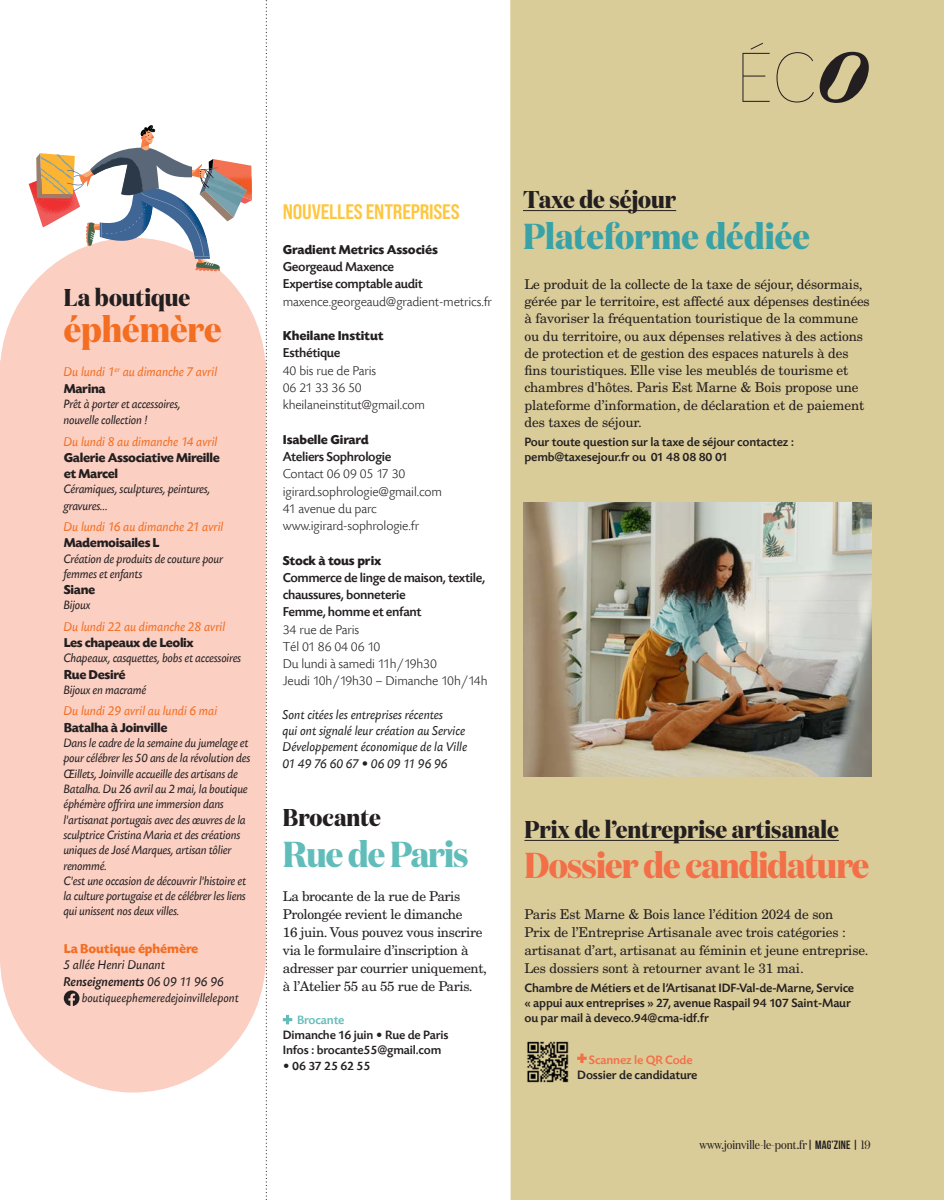
<style>
.page{position:relative;width:944px;height:1200px;background:#fff}
.page>*{position:absolute;margin:0;border:0;box-sizing:border-box;transform-origin:0 0}
.t1{font:100 72px "Faune Display";color:#231f20}
.t2{font:700 36px "Domaine Disp Nar";letter-spacing:-.025em;color:#f36f47}
.t3{font:700 36px "Domaine Disp Nar";color:#39a2a7}
.t4{font:700 36px "Domaine Disp Nar";letter-spacing:-.025em;color:#60bdba}
.t5{font:700 36px "Domaine Disp Nar";color:#f36e21}
.t6{font:700 24.3px "Domaine Disp Nar";color:#231f20}
.t7{font:21px "Bebas Neue Pro Sm E Bd";letter-spacing:-.01em;color:#fec63d}
.t8{font:13.5px/17.2px "New Century Schlbk LT Std";letter-spacing:-.01em;color:#231f20}
.t9{font:300 13.5px "Today SB";letter-spacing:-.01em;color:#231f20}
.t10{font:700 13.5px "Today SB";letter-spacing:-.025em;color:#231f20}
.t11{font:500 13.5px/17.2px "Today SB";letter-spacing:-.025em;color:#231f20}
.t12{font:italic 13.5px/16.2px "Today SB";letter-spacing:-.01em;color:#231f20}
.t13{font:italic 13.5px "Today SB";letter-spacing:-.01em;color:#f36e21}
.t14{font:13.5px "Today SB Med Ita";letter-spacing:-.01em;color:#231f20}
.t15{font:700 13.5px "Today SB";letter-spacing:-.01em;color:#f36e21}
.t16{font:italic 12.75px/15.3px "Today SB";letter-spacing:-.025em;color:#231f20}
.t17{font:500 12.75px/15px "Today SB";letter-spacing:-.01em;color:#231f20}
.t18{font:500 12.75px "Today SB";letter-spacing:-.01em;color:#60bdba}
.t19{font:12px "Domaine Disp Nar";color:#231f20}
.s1{font-weight:700;font-style:italic}
.s2{font-family:"Today SB";font-style:italic}
.s3{color:#f36f47}
.s4{font-family:"Bebas Neue"}
</style>
<div class="page">
<div style="left:510px;top:0;width:434px;height:1199px;background:#dacc99"></div>
<div style="left:0;top:240px;width:266px;height:852px;background:#fbcfc2"></div>
<svg style="left:64px;top:990px;width:15px;height:15px"></svg>
<svg style="left:29px;top:125px;width:223px;height:146px"></svg>
<svg style="left:266px;top:0;width:1px;height:1200px"></svg>
<svg style="left:283px;top:1014px;width:9px;height:10px"></svg>
<hr style="left:523px;top:210px;width:153px;height:1px;background:#231f20">
<hr style="left:524px;top:839px;width:315px;height:1px;background:#231f20">
<img style="left:523px;top:502px;width:349px;height:274px">
<svg style="left:577px;top:1053px;width:10px;height:9px"></svg>
<img style="left:527px;top:1041px;width:42px;height:42px">
<p class="t1" style="left:735px;top:36px;width:138px">ÉC<span class="s1">O</span></p>
<p class="t6" style="left:64px;top:282px;width:128px">La boutique</p>
<p class="t5" style="left:64px;top:306px;width:159px">éphémère</p>
<p class="t13" style="left:64px;top:366px;width:155px">Du lundi 1<sup>er</sup> au dimanche 7 avril</p>
<p class="t10" style="left:64px;top:383px;width:43px">Marina</p>
<p class="t16" style="left:64px;top:397px;width:119px;line-height:16.2px">Prêt à porter et accessoires, nouvelle collection !</p>
<p class="t13" style="left:64px;top:436px;width:156px">Du lundi 8 au dimanche 14 avril</p>
<p class="t10" style="left:64px;top:452px;width:158px">Galerie Associative Mireille</p>
<p class="t10" style="left:64px;top:468px;width:56px">et Marcel</p>
<p class="t16" style="left:64px;top:482px;width:149px;line-height:16.2px">Céramiques, sculptures, peintures, gravures…</p>
<p class="t13" style="left:64px;top:521px;width:162px">Du lundi 16 au dimanche 21 avril</p>
<p class="t10" style="left:64px;top:537px;width:97px">Mademoisailes L</p>
<p class="t16" style="left:64px;top:552px;width:161px">Création de produits de couture pour femmes et enfants</p>
<p class="t10" style="left:64px;top:584px;width:33px">Siane</p>
<p class="t16" style="left:64px;top:598px;width:29px">Bijoux</p>
<p class="t13" style="left:64px;top:621px;width:163px">Du lundi 22 au dimanche 28 avril</p>
<p class="t10" style="left:64px;top:637px;width:132px">Les chapeaux de Leolix</p>
<p class="t16" style="left:64px;top:651px;width:179px">Chapeaux, casquettes, bobs et accessoires</p>
<p class="t10" style="left:64px;top:668px;width:63px">Rue Desiré</p>
<p class="t16" style="left:64px;top:683px;width:84px">Bijoux en macramé</p>
<p class="t13" style="left:64px;top:705px;width:155px">Du lundi 29 avril au lundi 6 mai</p>
<p class="t10" style="left:64px;top:721px;width:105px">Batalha à Joinville</p>
<p class="t16" style="left:64px;top:736px;width:188px">Dans le cadre de la semaine du jumelage et pour célébrer les 50 ans de la révolution des Œillets, Joinville accueille des artisans de Batalha. Du 26 avril au 2 mai, la boutique éphémère offrira une immersion dans l'artisanat portugais avec des œuvres de la sculptrice Cristina Maria et des créations uniques de José Marques, artisan tôlier renommé.</p>
<p class="t16" style="left:64px;top:874px;width:184px;text-align:justify">C'est une occasion de découvrir l'histoire et la culture portugaise et de célébrer les liens qui unissent nos deux villes.</p>
<p class="t15" style="left:64px;top:943px;width:136px">La Boutique éphémère</p>
<p class="t12" style="left:64px;top:958px;width:103px">5 allée Henri Dunant</p>
<p class="t14" style="left:64px;top:975px;width:162px">Renseignements <span class="s2">06 09 11 96 96</span></p>
<p class="t16" style="left:82px;top:991px;width:159px">boutiqueephemeredejoinvillelepont</p>
<p class="t7" style="left:283px;top:199px;width:178px">NOUVELLES ENTREPRISES</p>
<p class="t10" style="left:283px;top:244px;width:157px">Gradient Metrics Associés</p>
<p class="t11" style="left:283px;top:259px;width:113px">Georgeaud Maxence</p>
<p class="t11" style="left:283px;top:276px;width:142px">Expertise comptable audit</p>
<p class="t9" style="left:283px;top:296px;width:211px">maxence.georgeaud@gradient-metrics.fr</p>
<p class="t10" style="left:283px;top:330px;width:102px">Kheilane Institut</p>
<p class="t11" style="left:283px;top:345px;width:59px">Esthétique</p>
<p class="t9" style="left:283px;top:365px;width:95px">40 bis rue de Paris</p>
<p class="t9" style="left:283px;top:382px;width:81px">06 21 33 36 50</p>
<p class="t9" style="left:283px;top:399px;width:144px">kheilaneinstitut@gmail.com</p>
<p class="t10" style="left:283px;top:434px;width:87px">Isabelle Girard</p>
<p class="t11" style="left:283px;top:449px;width:110px">Ateliers Sophrologie</p>
<p class="t9" style="left:283px;top:468px;width:124px">Contact 06 09 05 17 30</p>
<p class="t9" style="left:283px;top:485px;width:161px">igirard.sophrologie@gmail.com</p>
<p class="t9" style="left:283px;top:503px;width:96px">41 avenue du parc</p>
<p class="t9" style="left:283px;top:520px;width:138px">www.igirard-sophrologie.fr</p>
<p class="t10" style="left:283px;top:554px;width:100px">Stock à tous prix</p>
<p class="t11" style="left:283px;top:570px;width:204px">Commerce de linge de maison, textile, chaussures, bonneterie</p>
<p class="t11" style="left:283px;top:604px;width:140px">Femme, homme et enfant</p>
<p class="t9" style="left:283px;top:623px;width:78px">34 rue de Paris</p>
<p class="t9" style="left:283px;top:641px;width:99px">Tél 01 86 04 06 10</p>
<p class="t9" style="left:283px;top:658px;width:156px">Du lundi à samedi 11h/19h30</p>
<p class="t9" style="left:283px;top:675px;width:206px">Jeudi 10h/19h30 – Dimanche 10h/14h</p>
<p class="t12" style="left:283px;top:707px;width:186px">Sont citées les entreprises récentes<br>qui ont signalé leur création au Service<br>Développement économique de la Ville</p>
<p class="t12" style="left:283px;top:756px;width:167px">01 49 76 60 67 • 06 09 11 96 96</p>
<p class="t6" style="left:283px;top:802px;width:100px">Brocante</p>
<p class="t4" style="left:283px;top:831px;width:187px">Rue de Paris</p>
<p class="t8" style="left:283px;top:886px;width:206px;line-height:18px">La brocante de la rue de Paris<br>Prolongée revient le dimanche<br>16 juin. Vous pouvez vous inscrire via le formulaire d’inscription à adresser par courrier uniquement, à l’Atelier 55 au 55 rue de Paris.</p>
<p class="t18" style="left:297px;top:1014px;width:49px">Brocante</p>
<p class="t17" style="left:283px;top:1028px;width:167px">Dimanche 16 juin • Rue de Paris</p>
<p class="t17" style="left:283px;top:1043px;width:160px">Infos : brocante55@gmail.com</p>
<p class="t17" style="left:283px;top:1059px;width:89px">• 06 37 25 62 55</p>
<p class="t6" style="left:523px;top:184px;width:155px">Taxe de séjour</p>
<p class="t3" style="left:523px;top:213px;width:288px">Plateforme dédiée</p>
<p class="t8" style="left:524px;top:275px;width:347px">Le produit de la collecte de la taxe de séjour, désormais, gérée par le territoire, est affecté aux dépenses destinées à favoriser la fréquentation touristique de la commune ou du territoire, ou aux dépenses relatives à des actions de protection et de gestion des espaces naturels à des fins touristiques. Elle vise les meublés de tourisme et chambres d'hôtes. Paris Est Marne &amp; Bois propose une plateforme d’information, de déclaration et de paiement des taxes de séjour.</p>
<p class="t17" style="left:524px;top:436px;width:271px">Pour toute question sur la taxe de séjour contactez : pemb@taxesejour.fr ou 01 48 08 80 01</p>
<p class="t6" style="left:524px;top:814px;width:316px">Prix de l’entreprise artisanale</p>
<p class="t2" style="left:524px;top:842px;width:346px">Dossier de candidature</p>
<p class="t8" style="left:524px;top:904px;width:346px;line-height:18px">Paris Est Marne &amp; Bois lance l’édition 2024 de son<br>Prix de l’Entreprise Artisanale avec trois catégories : artisanat d’art, artisanat au féminin et jeune entreprise.</p>
<p class="t8" style="left:524px;top:959px;width:281px">Les dossiers sont à retourner avant le 31 mai.</p>
<p class="t17" style="left:524px;top:981px;width:331px">Chambre de Métiers et de l’Artisanat IDF-Val-de-Marne, Service « appui aux entreprises » 27, avenue Raspail 94 107 Saint-Maur ou par mail à deveco.94@cma-idf.fr</p>
<p class="t17" style="left:577px;top:1052px;width:122px;text-align:center"><span class="s3">Scannez le QR Code<br></span>Dossier de candidature</p>
<p class="t19" style="left:699px;top:1136px;width:173px">www.joinville-le-pont.fr<span class="s4">| MAG’ZINE |</span> 19</p>
</div>
